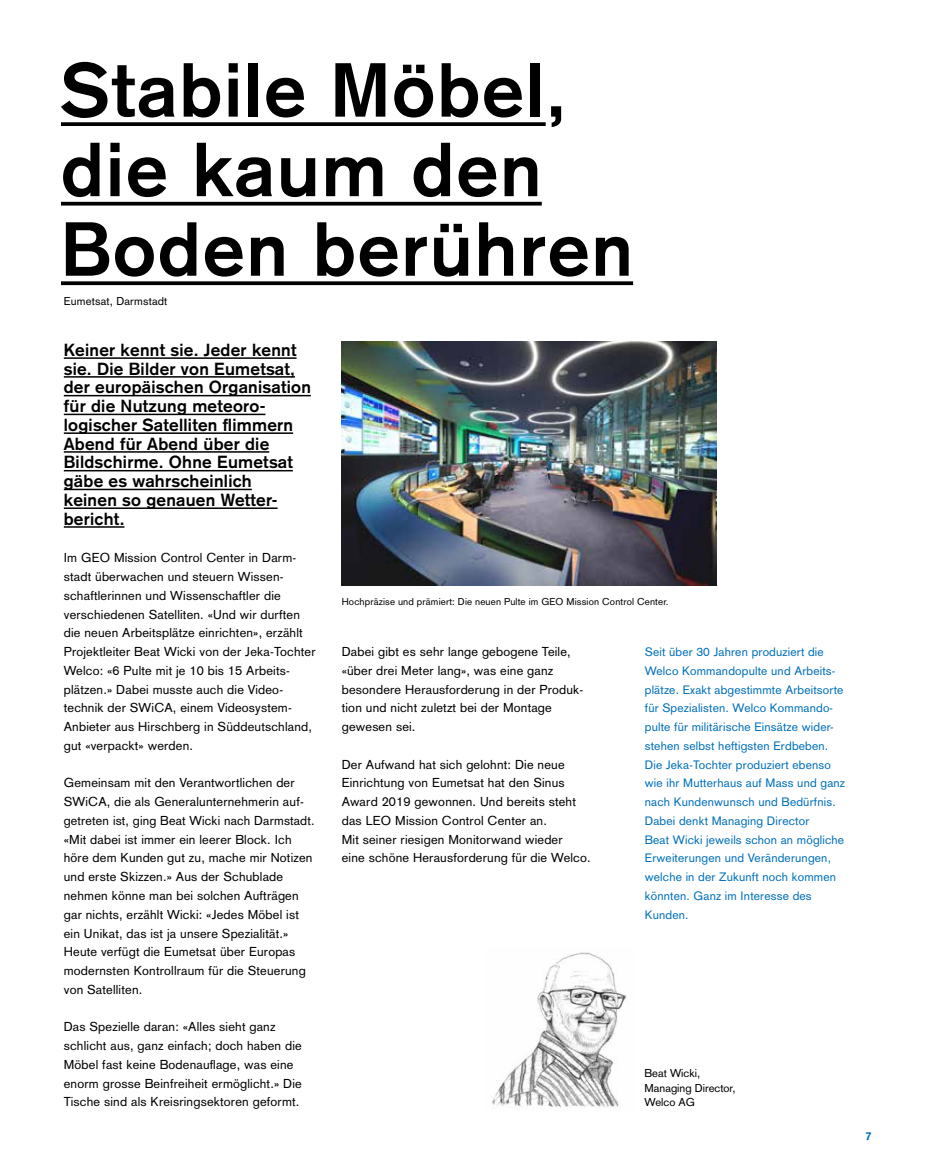
<style>
.page{position:relative;width:936px;height:1170px;background:#fff}
.page>*{position:absolute;margin:0;border:0;box-sizing:border-box;transform-origin:0 0}
.t1{font:700 75px/79.5px "Akzidenz Grotesk";letter-spacing:.025em;color:#000}
.t2{font:700 17.25px/18.8px "Akzidenz Grotesk";letter-spacing:.015em;color:#000}
.t3{font:12.75px/18.8px "Akzidenz Grotesk";letter-spacing:.015em;color:#000}
.t4{font:12px/18.8px "Akzidenz Grotesk";letter-spacing:.015em;color:#0070ba}
.t5{font:11.25px/14.2px "Akzidenz Grotesk";color:#000}
.t6{font:700 11.25px "Akzidenz Grotesk";color:#0070ba}
.t7{font:9.75px "Akzidenz Grotesk";letter-spacing:.015em;color:#000}
</style>
<div class="page">
<hr style="left:64px;top:357px;width:232px;height:2px;background:#000">
<hr style="left:64px;top:376px;width:231px;height:1px;background:#000">
<hr style="left:64px;top:395px;width:247px;height:1px;background:#000">
<hr style="left:64px;top:413px;width:201px;height:2px;background:#000">
<hr style="left:64px;top:432px;width:229px;height:2px;background:#000">
<hr style="left:64px;top:451px;width:205px;height:1px;background:#000">
<hr style="left:64px;top:470px;width:229px;height:1px;background:#000">
<hr style="left:64px;top:488px;width:188px;height:2px;background:#000">
<hr style="left:64px;top:507px;width:213px;height:2px;background:#000">
<hr style="left:64px;top:526px;width:60px;height:1px;background:#000">
<svg style="left:61px;top:122px;width:484px;height:4px;fill:#000"></svg>
<hr style="left:61px;top:202px;width:480px;height:3px;background:#000">
<svg style="left:61px;top:281px;width:572px;height:4px;fill:#000"></svg>
<img style="left:342px;top:341px;width:374px;height:245px">
<img style="left:491px;top:952px;width:136px;height:156px">
<h1 class="t1" style="left:61px;top:50px;width:573px">Stabile Möbel, die kaum den<br>Boden berühren</h1>
<p class="t5" style="left:64px;top:294px;width:105px">Eumetsat, Darmstadt</p>
<p class="t2" style="left:64px;top:340px;width:248px">Keiner kennt sie. Jeder kennt sie. Die Bilder von Eumetsat, der europäischen Organisation für die Nutzung meteoro&shy;logischer Satelliten flimmern<br>Abend für Abend über die<br>Bildschirme. Ohne Eumetsat gäbe es wahrscheinlich<br>keinen so genauen Wetter&shy;bericht.</p>
<p class="t3" style="left:64px;top:548px;width:253px">Im GEO Mission Control Center in Darm&shy;stadt überwachen und steuern Wissen&shy;schaftlerinnen und Wissenschaftler die verschiedenen Satelliten. «Und wir durften die neuen Arbeitsplätze einrichten», erzählt Projektleiter Beat Wicki von der Jeka-Tochter Welco: «6 Pulte mit je 10 bis 15 Arbeits&shy;plätzen.» Dabei musste auch die Video&shy;technik der SWiCA, einem Videosystem-Anbieter aus Hirschberg in Süddeutschland, gut «verpackt» werden.</p>
<p class="t3" style="left:64px;top:773px;width:252px">Gemeinsam mit den Verantwortlichen der SWiCA, die als Generalunternehmerin auf&shy;getreten ist, ging Beat Wicki nach Darmstadt. «Mit dabei ist immer ein leerer Block. Ich höre dem Kunden gut zu, mache mir Notizen und erste Skizzen.» Aus der Schublade nehmen könne man bei solchen Aufträgen gar nichts, erzählt Wicki: «Jedes Möbel ist ein Unikat, das ist ja unsere Spezialität.» Heute verfügt die Eumetsat über Europas modernsten Kontrollraum für die Steuerung von Satelliten.</p>
<p class="t3" style="left:64px;top:1017px;width:239px">Das Spezielle daran: «Alles sieht ganz schlicht aus, ganz einfach; doch haben die Möbel fast keine Bodenauflage, was eine enorm grosse Beinfreiheit ermöglicht.» Die Tische sind als Kreisringsektoren geformt.</p>
<p class="t7" style="left:342px;top:596px;width:328px">Hochpräzise und prämiert: Die neuen Pulte im GEO Mission Control Center.</p>
<p class="t3" style="left:342px;top:642px;width:243px">Dabei gibt es sehr lange gebogene Teile, «über drei Meter lang», was eine ganz besondere Herausforderung in der Produk&shy;tion und nicht zuletzt bei der Montage gewesen sei.</p>
<p class="t3" style="left:342px;top:754px;width:250px">Der Aufwand hat sich gelohnt: Die neue Einrichtung von Eumetsat hat den Sinus Award 2019 gewonnen. Und bereits steht das LEO Mission Control Center an.<br>Mit seiner riesigen Monitorwand wieder<br>eine schöne Herausforderung für die Welco.</p>
<p class="t4" style="left:644px;top:642px;width:202px">Seit über 30 Jahren produziert die Welco Kommandopulte und Arbeits&shy;plätze. Exakt abgestimmte Arbeitsorte für Spezialisten. Welco Kommando&shy;pulte für militärische Einsätze wider&shy;stehen selbst heftigsten Erdbeben.<br>Die Jeka-Tochter produziert ebenso wie ihr Mutterhaus auf Mass und ganz nach Kundenwunsch und Bedürfnis.<br>Dabei denkt Managing Director<br>Beat Wicki jeweils schon an mögliche Erweiterungen und Veränderungen, welche in der Zukunft noch kommen könnten. Ganz im Interesse des Kunden.</p>
<p class="t5" style="left:644px;top:1066px;width:92px">Beat Wicki,<br>Managing Director,<br>Welco AG</p>
<p class="t6" style="left:865px;top:1129px;width:8px">7</p>
</div>
